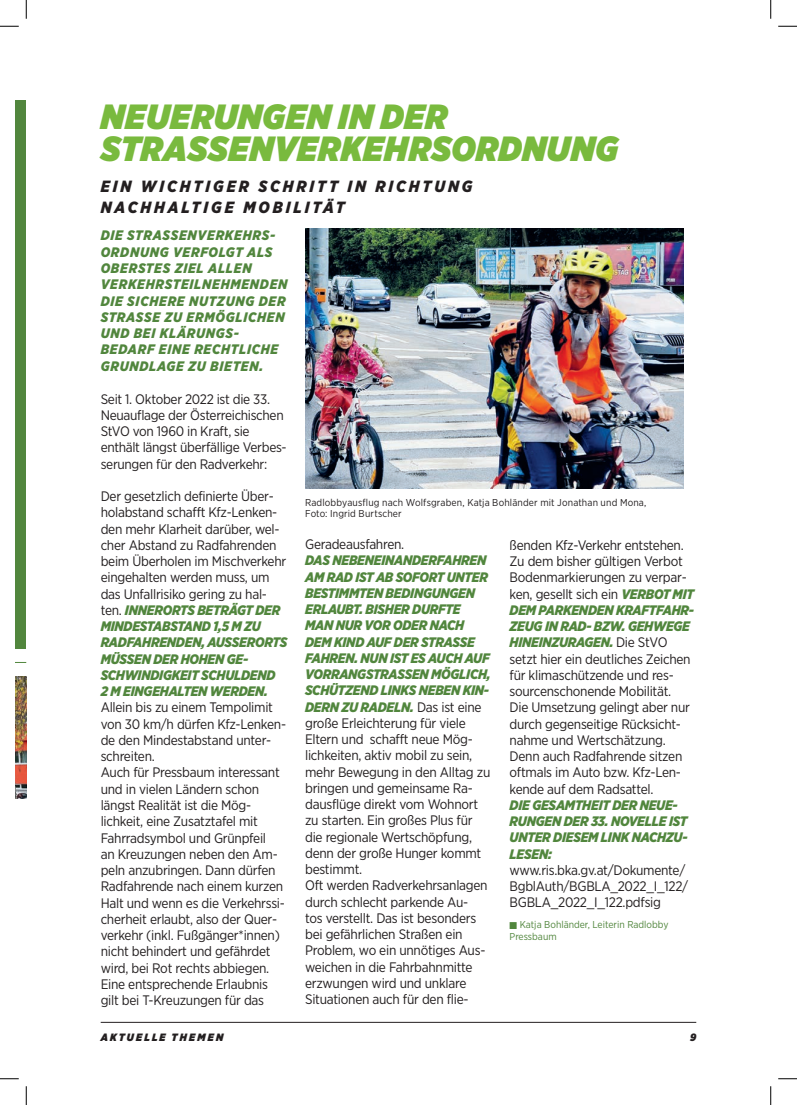
<style>
.page{position:relative;width:797px;height:1105px;background:#fff}
.page>*{position:absolute;margin:0;border:0;box-sizing:border-box;transform-origin:0 0}
.t1{font:italic 900 35px/32.5px "Gotham Narrow";letter-spacing:.02em;color:#79ba3e}
.t2{font:italic 900 16.25px/21.2px "Gotham Narrow";letter-spacing:.18em;color:#231f20}
.t3{font:13.75px/16.2px "Gotham Narrow";letter-spacing:-.02em;color:#231f20}
.t4{font:italic 900 13.75px/16.2px "Gotham Narrow";letter-spacing:.05em;color:#51863d}
.t5{font:italic 900 13.75px/16.2px "Gotham Narrow";letter-spacing:-.02em;color:#51863d}
.t6{font:italic 900 10.62px "Gotham Narrow";letter-spacing:.205em;color:#231f20}
.t7{font:10px/11.2px "Gotham Narrow";letter-spacing:.015em;color:#231f20}
.t8{font:10px/12.5px "Gotham Narrow";color:#51863d}
.s1{font-weight:900;font-style:italic;color:#51863d}
</style>
<div class="page">
<hr style="left:101px;top:1022px;width:595px;height:1px;background:#231f20">
<img style="left:305px;top:228px;width:378px;height:261px">
<div style="left:16px;top:101px;width:10px;height:548px;background:#51863d"></div>
<img style="left:16px;top:676px;width:10px;height:122px">
<svg style="left:0;top:25px;width:19px;height:2px"></svg>
<svg style="left:778px;top:25px;width:19px;height:2px"></svg>
<svg style="left:0;top:1078px;width:19px;height:1px"></svg>
<svg style="left:778px;top:1078px;width:19px;height:1px"></svg>
<svg style="left:25px;top:0;width:2px;height:19px"></svg>
<svg style="left:25px;top:1086px;width:2px;height:19px"></svg>
<svg style="left:770px;top:0;width:1px;height:19px"></svg>
<svg style="left:770px;top:1086px;width:1px;height:19px"></svg>
<h1 class="t1" style="left:101px;top:100px;width:519px">NEUERUNGEN IN DER<br>STRASSENVERKEHRSORDNUNG</h1>
<p class="t2" style="left:101px;top:175px;width:373px">EIN WICHTIGER SCHRITT IN RICHTUNG<br>NACHHALTIGE MOBILITÄT</p>
<p class="t4" style="left:101px;top:227px;width:188px">DIE STRASSENVERKEHRS-<br>ORDNUNG VERFOLGT ALS<br>OBERSTES ZIEL ALLEN<br>VERKEHRSTEILNEHMENDEN<br>DIE SICHERE NUTZUNG DER<br>STRASSE ZU ERMÖGLICHEN<br>UND BEI KLÄRUNGS-<br>BEDARF EINE RECHTLICHE<br>GRUNDLAGE ZU BIETEN.</p>
<p class="t3" style="left:101px;top:390px;width:187px">Seit 1. Oktober 2022 ist die 33.<br>Neuauflage der Österreichischen<br>StVO von 1960 in Kraft, sie enthält längst überfällige Verbes&shy;serungen für den Radverkehr:</p>
<p class="t3" style="left:101px;top:488px;width:188px">Der gesetzlich definierte Über&shy;holabstand schafft Kfz-Lenken&shy;den mehr Klarheit darüber, wel&shy;cher Abstand zu Radfahrenden beim Überholen im Mischverkehr eingehalten werden muss, um das Unfallrisiko gering zu hal&shy;ten. <span class="s1">INNERORTS BETRÄGT DER<br>MINDESTABSTAND 1,5 M ZU<br>RADFAHRENDEN, AUSSERORTS<br>MÜSSEN DER HOHEN GE-<br>SCHWINDIGKEIT SCHULDEND<br>2 M EINGEHALTEN WERDEN.</span></p>
<p class="t3" style="left:101px;top:699px;width:187px">Allein bis zu einem Tempolimit von 30 km/h dürfen Kfz-Lenken&shy;de den Mindestabstand unter&shy;schreiten.<br>Auch für Pressbaum interessant und in vielen Ländern schon längst Realität ist die Mög&shy;lichkeit, eine Zusatztafel mit<br>Fahrradsymbol und Grünpfeil<br>an Kreuzungen neben den Am&shy;peln anzubringen. Dann dürfen<br>Radfahrende nach einem kurzen<br>Halt und wenn es die Verkehrssi&shy;cherheit erlaubt, also der Quer&shy;verkehr (inkl. Fußgänger*innen) nicht behindert und gefährdet wird, bei Rot rechts abbiegen.<br>Eine entsprechende Erlaubnis gilt bei T-Kreuzungen für das</p>
<p class="t7" style="left:305px;top:497px;width:343px">Radlobbyausflug nach Wolfsgraben, Katja Bohländer mit Jonathan und Mona,<br>Foto: Ingrid Burtscher</p>
<p class="t3" style="left:509px;top:537px;width:186px">ßenden Kfz-Verkehr entstehen.<br>Zu dem bisher gültigen Verbot<br>Bodenmarkierungen zu verpar&shy;ken, gesellt sich ein <span class="s1">VERBOT MIT<br>DEM PARKENDEN KRAFTFAHR-<br>ZEUG IN RAD- BZW. GEHWEGE<br>HINEINZURAGEN.</span> Die StVO setzt hier ein deutliches Zeichen für klimaschützende und res&shy;sourcenschonende Mobilität.<br>Die Umsetzung gelingt aber nur durch gegenseitige Rücksicht&shy;nahme und Wertschätzung.<br>Denn auch Radfahrende sitzen oftmals im Auto bzw. Kfz-Len&shy;kende auf dem Radsattel.</p>
<p class="t5" style="left:509px;top:797px;width:179px">DIE GESAMTHEIT DER NEUE-<br>RUNGEN DER 33. NOVELLE IST<br>UNTER DIESEM LINK NACHZU-<br>LESEN:</p>
<p class="t3" style="left:509px;top:862px;width:180px">www.ris.bka.gv.at/Dokumente/<br>BgblAuth/BGBLA_2022_I_122/<br>BGBLA_2022_I_122.pdfsig</p>
<p class="t8" style="left:509px;top:918px;width:160px">■ Katja Bohländer, Leiterin Radlobby<br>Pressbaum</p>
<p class="t3" style="left:305px;top:536px;width:101px">Geradeausfahren.</p>
<p class="t3" style="left:305px;top:552px;width:188px"><span class="s1">DAS NEBENEINANDERFAHREN<br>AM RAD IST AB SOFORT UNTER<br>BESTIMMTEN BEDINGUNGEN<br>ERLAUBT. BISHER DURFTE<br>MAN NUR VOR ODER NACH<br>DEM KIND AUF DER STRASSE<br>FAHREN. NUN IST ES AUCH AUF<br>VORRANGSTRASSEN MÖGLICH,<br>SCHÜTZEND LINKS NEBEN KIN-<br>DERN ZU RADELN.</span> Das ist eine große Erleichterung für viele<br>Eltern und schafft neue Mög&shy;lichkeiten, aktiv mobil zu sein, mehr Bewegung in den Alltag zu bringen und gemeinsame Ra&shy;dausflüge direkt vom Wohnort zu starten. Ein großes Plus für die regionale Wertschöpfung, denn der große Hunger kommt bestimmt.<br>Oft werden Radverkehrsanlagen durch schlecht parkende Au-<br>tos verstellt. Das ist besonders bei gefährlichen Straßen ein<br>Problem, wo ein unnötiges Aus&shy;weichen in die Fahrbahnmitte erzwungen wird und unklare<br>Situationen auch für den flie-</p>
<p class="t6" style="left:101px;top:1030px;width:124px">AKTUELLE THEMEN</p>
<p class="t6" style="left:690px;top:1030px;width:8px">9</p>
</div>
